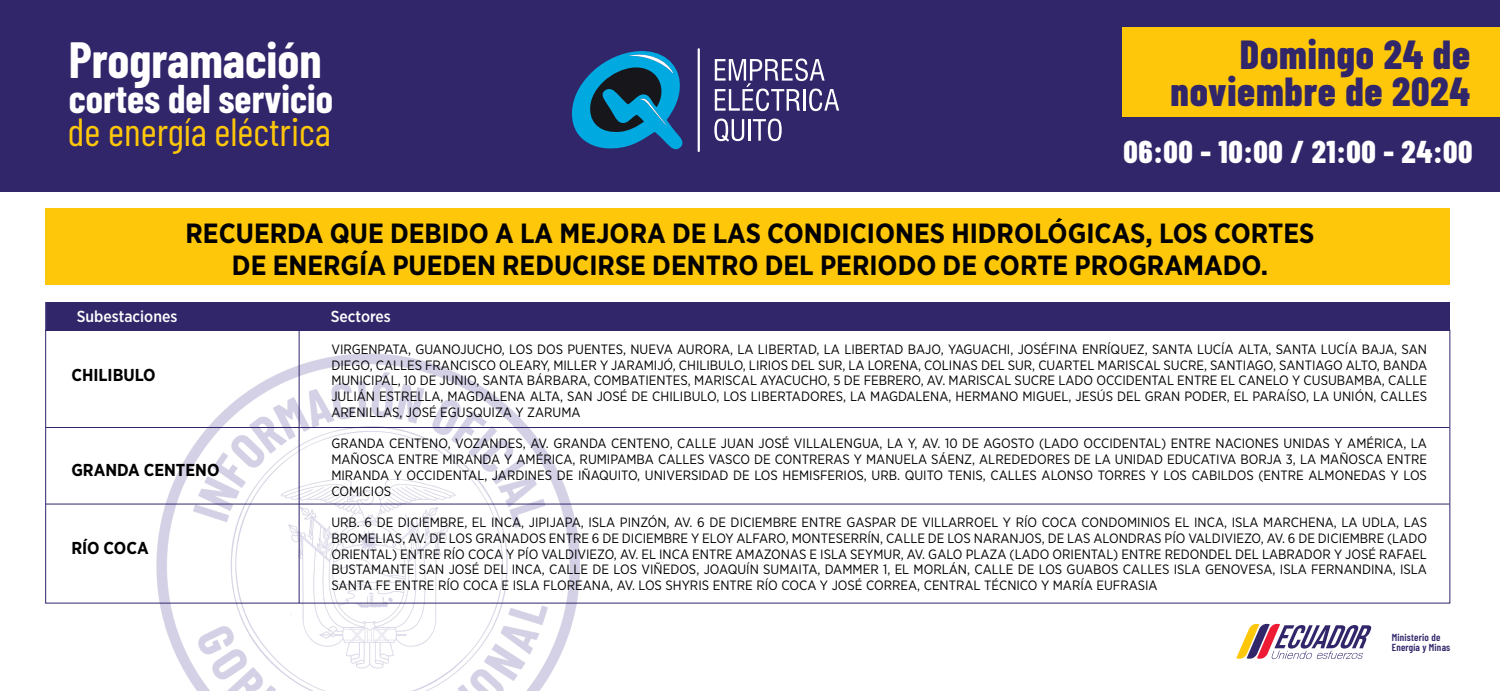
<style>
.page{position:relative;width:1500px;height:691px;background:#fff}
.page>*{position:absolute;margin:0;border:0;box-sizing:border-box;transform-origin:0 0}
.t1{font:700 49.65px "Barlow Condensed";color:#fff}
.t2{font:800 40.5px/36.8px "Barlow Condensed";letter-spacing:.02em;color:#32266b;text-align:right}
.t3{font:39.15px "Barlow Condensed";color:#ffc709}
.t4{font:700 39.15px "Barlow Condensed";color:#fff}
.t5{font:800 31.5px "Barlow Condensed";letter-spacing:.02em;color:#fff}
.t6{font:700 27.75px/31.5px "Gotham Narrow";color:#000;text-align:center}
.t7{font:700 17.25px "Gotham Narrow";color:#000}
.t8{font:500 15.98px "Gotham Narrow";color:#fff}
.t9{font:13.5px/15.8px "Gotham Narrow";color:#000;text-align:justify}
.t10{font:600 10.2px/10.2px "Barlow Condensed";letter-spacing:.02em;color:#32266b}
</style>
<div class="page">
<img style="left:142px;top:343px;width:437px;height:348px">
<svg style="left:1236px;top:623px;width:136px;height:36px"></svg>
<div style="left:0;top:0;width:1500px;height:192px;background:#32266b"></div>
<svg style="left:571px;top:51px;width:112px;height:99px"></svg>
<hr style="left:698px;top:48px;width:2px;height:104px;background:#fff">
<svg style="left:715px;top:58px;width:124px;height:53px"></svg>
<svg style="left:714px;top:119px;width:30px;height:23px"></svg>
<hr style="left:748px;top:119px;width:3px;height:22px;background:#fff">
<svg style="left:753px;top:119px;width:29px;height:22px"></svg>
<div style="left:45px;top:302px;width:1405px;height:28px;background:#32266b"></div>
<hr style="left:299px;top:302px;width:1px;height:301px;background:#32266b">
<hr style="left:46px;top:427px;width:1404px;height:1px;background:#32266b">
<hr style="left:46px;top:503px;width:1404px;height:1px;background:#32266b">
<div style="left:46px;top:208px;width:1404px;height:77px;background:#ffc709"></div>
<div style="left:1122px;top:27px;width:378px;height:90px;background:#ffc709"></div>
<h1 class="t1" style="left:69px;top:25px;width:254px">Programación</h1>
<h3 class="t4" style="left:69px;top:71px;width:266px">cortes del servicio</h3>
<h3 class="t3" style="left:68px;top:103px;width:265px">de energía eléctrica</h3>
<h2 class="t2" style="left:1171px;top:34px;width:301px">Domingo 24 de noviembre de 2024</h2>
<h3 class="t5" style="left:1124px;top:129px;width:350px">06:00 - 10:00 / 21:00 - 24:00</h3>
<h3 class="t6" style="left:186px;top:218px;width:1130px">RECUERDA QUE DEBIDO A LA MEJORA DE LAS CONDICIONES HIDROLÓGICAS, LOS CORTES<br>DE ENERGÍA PUEDEN REDUCIRSE DENTRO DEL PERIODO DE CORTE PROGRAMADO.</h3>
<p class="t8" style="left:77px;top:306px;width:102px">Subestaciones</p>
<p class="t8" style="left:331px;top:306px;width:62px">Sectores</p>
<p class="t7" style="left:71px;top:364px;width:86px">CHILIBULO</p>
<p class="t7" style="left:71px;top:458px;width:150px">GRANDA CENTENO</p>
<p class="t7" style="left:71px;top:537px;width:79px">RÍO COCA</p>
<p class="t9" style="left:331px;top:341px;width:1097px">VIRGENPATA, GUANOJUCHO, LOS DOS PUENTES, NUEVA AURORA, LA LIBERTAD, LA LIBERTAD BAJO, YAGUACHI, JOSÉFINA ENRÍQUEZ, SANTA LUCÍA ALTA, SANTA LUCÍA BAJA, SAN DIEGO, CALLES FRANCISCO OLEARY, MILLER Y JARAMIJÓ, CHILIBULO, LIRIOS DEL SUR, LA LORENA, COLINAS DEL SUR, CUARTEL MARISCAL SUCRE, SANTIAGO, SANTIAGO ALTO, BANDA MUNICIPAL, 10 DE JUNIO, SANTA BÁRBARA, COMBATIENTES, MARISCAL AYACUCHO, 5 DE FEBRERO, AV. MARISCAL SUCRE LADO OCCIDENTAL ENTRE EL CANELO Y CUSUBAMBA, CALLE JULIÁN ESTRELLA, MAGDALENA ALTA, SAN JOSÉ DE CHILIBULO, LOS LIBERTADORES, LA MAGDALENA, HERMANO MIGUEL, JESÚS DEL GRAN PODER, EL PARAÍSO, LA UNIÓN, CALLES ARENILLAS, JOSÉ EGUSQUIZA Y ZARUMA</p>
<p class="t9" style="left:331px;top:435px;width:1097px">GRANDA CENTENO, VOZANDES, AV. GRANDA CENTENO, CALLE JUAN JOSÉ VILLALENGUA, LA Y, AV. 10 DE AGOSTO (LADO OCCIDENTAL) ENTRE NACIONES UNIDAS Y AMÉRICA, LA MAÑOSCA ENTRE MIRANDA Y AMÉRICA, RUMIPAMBA CALLES VASCO DE CONTRERAS Y MANUELA SÁENZ, ALREDEDORES DE LA UNIDAD EDUCATIVA BORJA 3, LA MAÑOSCA ENTRE MIRANDA Y OCCIDENTAL, JARDINES DE IÑAQUITO, UNIVERSIDAD DE LOS HEMISFERIOS, URB. QUITO TENIS, CALLES ALONSO TORRES Y LOS CABILDOS (ENTRE ALMONEDAS Y LOS COMICIOS</p>
<p class="t9" style="left:331px;top:514px;width:1097px">URB. 6 DE DICIEMBRE, EL INCA, JIPIJAPA, ISLA PINZÓN, AV. 6 DE DICIEMBRE ENTRE GASPAR DE VILLARROEL Y RÍO COCA CONDOMINIOS EL INCA, ISLA MARCHENA, LA UDLA, LAS BROMELIAS, AV. DE LOS GRANADOS ENTRE 6 DE DICIEMBRE Y ELOY ALFARO, MONTESERRÍN, CALLE DE LOS NARANJOS, DE LAS ALONDRAS PÍO VALDIVIEZO, AV. 6 DE DICIEMBRE (LADO ORIENTAL) ENTRE RÍO COCA Y PÍO VALDIVIEZO, AV. EL INCA ENTRE AMAZONAS E ISLA SEYMUR, AV. GALO PLAZA (LADO ORIENTAL) ENTRE REDONDEL DEL LABRADOR Y JOSÉ RAFAEL BUSTAMANTE SAN JOSÉ DEL INCA, CALLE DE LOS VIÑEDOS, JOAQUÍN SUMAITA, DAMMER 1, EL MORLÁN, CALLE DE LOS GUABOS CALLES ISLA GENOVESA, ISLA FERNANDINA, ISLA SANTA FE ENTRE RÍO COCA E ISLA FLOREANA, AV. LOS SHYRIS ENTRE RÍO COCA Y JOSÉ CORREA, CENTRAL TÉCNICO Y MARÍA EUFRASIA</p>
<p class="t10" style="left:1392px;top:631px;width:60px">Ministerio de<br>Energía y Minas</p>
</div>
